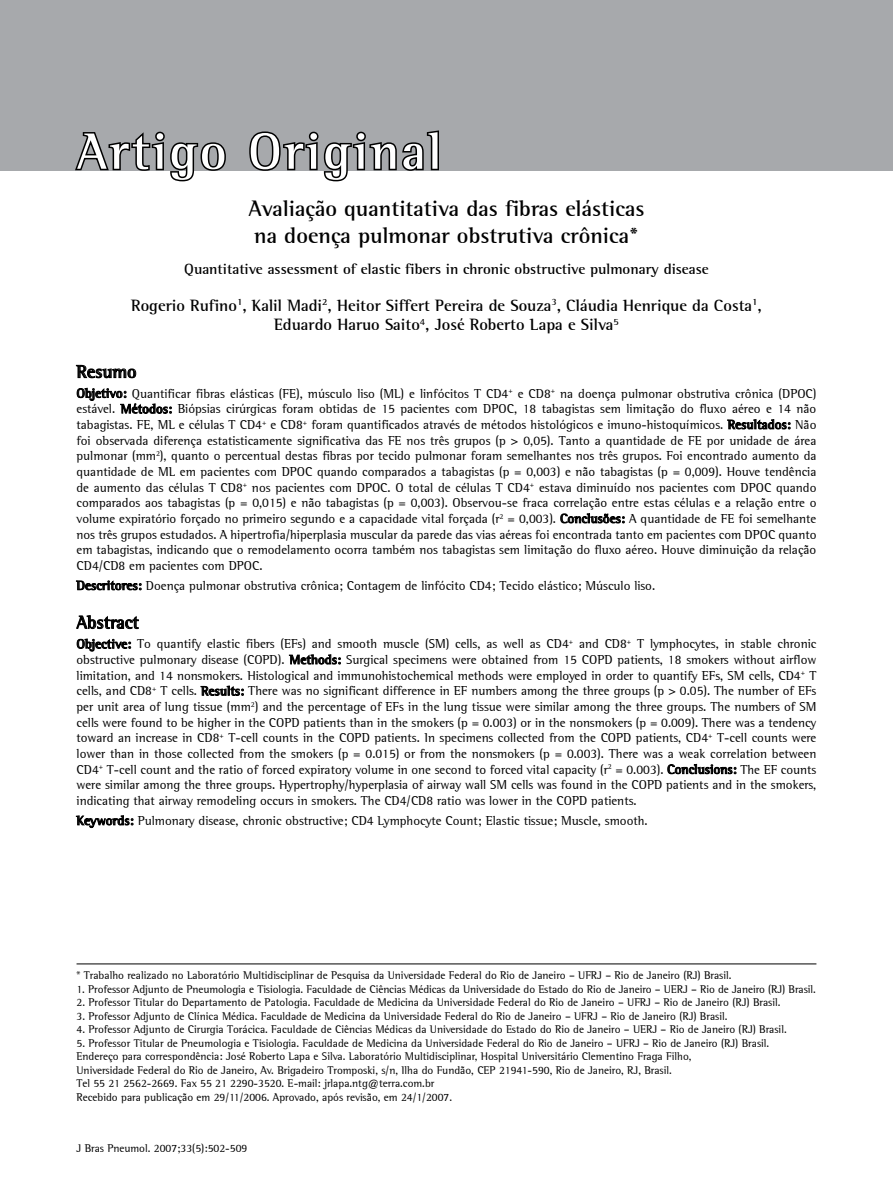
<style>
.page{position:relative;width:893px;height:1191px;background:#fff}
.page>*{position:absolute;margin:0;border:0;box-sizing:border-box;transform-origin:0 0}
.t1{font:700 51.75px "Libre Semi Serif S Si";letter-spacing:.05em;color:#fff}
.t2{font:700 22.5px/27px "Libre Semi Serif S Si";color:#000}
.t3{font:700 18px "Libre Semi Serif S Si";color:#000}
.t4{font:700 16.5px/19.8px "Libre Semi Serif S Si";color:#000;text-align:center}
.t5{font:700 15px "Libre Semi Serif S Si";color:#000}
.t6{font:13.05px/15.6px "Libre Semi Serif S Si";color:#000;text-align:justify}
.t7{font:11.25px/13.5px "Libre Semi Serif S Si";color:#000}
.s1{font-weight:700}
</style>
<div class="page">
<div style="left:0;top:0;width:893px;height:170px;background:#a7a9ac"></div>
<svg style="left:73px;top:131px;width:155px;height:51px"></svg>
<svg style="left:247px;top:130px;width:193px;height:52px"></svg>
<hr style="left:77px;top:963px;width:739px;height:1px;background:#000">
<svg style="left:76px;top:365px;width:60px;height:13px"></svg>
<svg style="left:77px;top:388px;width:95px;height:25px"></svg>
<svg style="left:727px;top:419px;width:63px;height:10px"></svg>
<svg style="left:561px;top:513px;width:63px;height:10px"></svg>
<svg style="left:76px;top:580px;width:65px;height:10px"></svg>
<svg style="left:76px;top:615px;width:63px;height:14px"></svg>
<svg style="left:77px;top:639px;width:54px;height:12px"></svg>
<svg style="left:289px;top:654px;width:52px;height:10px"></svg>
<svg style="left:201px;top:686px;width:43px;height:9px"></svg>
<svg style="left:668px;top:764px;width:68px;height:10px"></svg>
<svg style="left:76px;top:815px;width:57px;height:12px"></svg>
<h1 class="t1" style="left:77px;top:120px;width:367px">Artigo Original</h1>
<h2 class="t2" style="left:248px;top:195px;width:398px">Avaliação quantitativa das fibras elásticas na doença pulmonar obstrutiva crônica*</h2>
<p class="t5" style="left:184px;top:260px;width:526px">Quantitative assessment of elastic fibers in chronic obstructive pulmonary disease</p>
<p class="t4" style="left:131px;top:295px;width:632px">Rogerio Rufino<sup>1</sup>, Kalil Madi<sup>2</sup>, Heitor Siffert Pereira de Souza<sup>3</sup>, Cláudia Henrique da Costa<sup>1</sup>,<br>Eduardo Haruo Saito<sup>4</sup>, José Roberto Lapa e Silva<sup>5</sup></p>
<h3 class="t3" style="left:77px;top:360px;width:62px">Resumo</h3>
<p class="t6" style="left:77px;top:385px;width:741px"><span class="s1">Objetivo:</span> Quantificar fibras elásticas (FE), músculo liso (ML) e linfócitos T CD4<sup>+</sup> e CD8<sup>+</sup> na doença pulmonar obstrutiva crônica (DPOC) estável. <span class="s1">Métodos:</span> Biópsias cirúrgicas foram obtidas de 15 pacientes com DPOC, 18 tabagistas sem limitação do fluxo aéreo e 14 não tabagistas. FE, ML e células T CD4<sup>+</sup> e CD8<sup>+</sup> foram quantificados através de métodos histológicos e imuno-histoquímicos. <span class="s1">Resultados:</span> Não foi observada diferença estatisticamente significativa das FE nos três grupos (p &gt; 0,05). Tanto a quantidade de FE por unidade de área pulmonar (mm<sup>2</sup>), quanto o percentual destas fibras por tecido pulmonar foram semelhantes nos três grupos. Foi encontrado aumento da quantidade de ML em pacientes com DPOC quando comparados a tabagistas (p = 0,003) e não tabagistas (p = 0,009). Houve tendência de aumento das células T CD8<sup>+</sup> nos pacientes com DPOC. O total de células T CD4<sup>+</sup> estava diminuído nos pacientes com DPOC quando comparados aos tabagistas (p = 0,015) e não tabagistas (p = 0,003). Observou-se fraca correlação entre estas células e a relação entre o volume expiratório forçado no primeiro segundo e a capacidade vital forçada (r<sup>2</sup> = 0,003). <span class="s1">Conclusões:</span> A quantidade de FE foi semelhante nos três grupos estudados. A hipertrofia/hiperplasia muscular da parede das vias aéreas foi encontrada tanto em pacientes com DPOC quanto em tabagistas, indicando que o remodelamento ocorra também nos tabagistas sem limitação do fluxo aéreo. Houve diminuição da relação CD4/CD8 em pacientes com DPOC.</p>
<p class="t6" style="left:77px;top:577px;width:580px"><span class="s1">Descritores:</span> Doença pulmonar obstrutiva crônica; Contagem de linfócito CD4; Tecido elástico; Músculo liso.</p>
<h3 class="t3" style="left:77px;top:611px;width:64px">Abstract</h3>
<p class="t6" style="left:77px;top:636px;width:741px"><span class="s1">Objective:</span> To quantify elastic fibers (EFs) and smooth muscle (SM) cells, as well as CD4<sup>+</sup> and CD8<sup>+</sup> T lymphocytes, in stable chronic obstructive pulmonary disease (COPD). <span class="s1">Methods:</span> Surgical specimens were obtained from 15 COPD patients, 18 smokers without airflow limitation, and 14 nonsmokers. Histological and immunohistochemical methods were employed in order to quantify EFs, SM cells, CD4<sup>+</sup> T cells, and CD8<sup>+</sup> T cells. <span class="s1">Results:</span> There was no significant difference in EF numbers among the three groups (p &gt; 0.05). The number of EFs per unit area of lung tissue (mm<sup>2</sup>) and the percentage of EFs in the lung tissue were similar among the three groups. The numbers of SM cells were found to be higher in the COPD patients than in the smokers (p = 0.003) or in the nonsmokers (p = 0.009). There was a tendency toward an increase in CD8<sup>+</sup> T-cell counts in the COPD patients. In specimens collected from the COPD patients, CD4<sup>+</sup> T-cell counts were lower than in those collected from the smokers (p = 0.015) or from the nonsmokers (p = 0.003). There was a weak correlation between CD4<sup>+</sup> T-cell count and the ratio of forced expiratory volume in one second to forced vital capacity (r<sup>2</sup> = 0.003). <span class="s1">Conclusions:</span> The EF counts were similar among the three groups. Hypertrophy/hyperplasia of airway wall SM cells was found in the COPD patients and in the smokers, indicating that airway remodeling occurs in smokers. The CD4/CD8 ratio was lower in the COPD patients.</p>
<p class="t6" style="left:77px;top:812px;width:573px"><span class="s1">Keywords:</span> Pulmonary disease, chronic obstructive; CD4 Lymphocyte Count; Elastic tissue; Muscle, smooth.</p>
<p class="t7" style="left:77px;top:968px;width:656px">* Trabalho realizado no Laboratório Multidisciplinar de Pesquisa da Universidade Federal do Rio de Janeiro – UFRJ – Rio de Janeiro (RJ) Brasil.</p>
<p class="t7" style="left:77px;top:982px;width:741px">1. Professor Adjunto de Pneumologia e Tisiologia. Faculdade de Ciências Médicas da Universidade do Estado do Rio de Janeiro – UERJ – Rio de Janeiro (RJ) Brasil.</p>
<p class="t7" style="left:77px;top:995px;width:705px">2. Professor Titular do Departamento de Patologia. Faculdade de Medicina da Universidade Federal do Rio de Janeiro – UFRJ – Rio de Janeiro (RJ) Brasil.</p>
<p class="t7" style="left:77px;top:1009px;width:652px">3. Professor Adjunto de Clínica Médica. Faculdade de Medicina da Universidade Federal do Rio de Janeiro – UFRJ – Rio de Janeiro (RJ) Brasil.</p>
<p class="t7" style="left:77px;top:1022px;width:712px">4. Professor Adjunto de Cirurgia Torácica. Faculdade de Ciências Médicas da Universidade do Estado do Rio de Janeiro – UERJ – Rio de Janeiro (RJ) Brasil.</p>
<p class="t7" style="left:77px;top:1036px;width:694px">5. Professor Titular de Pneumologia e Tisiologia. Faculdade de Medicina da Universidade Federal do Rio de Janeiro – UFRJ – Rio de Janeiro (RJ) Brasil.<br>Endereço para correspondência: José Roberto Lapa e Silva. Laboratório Multidisciplinar, Hospital Universitário Clementino Fraga Filho,<br>Universidade Federal do Rio de Janeiro, Av. Brigadeiro Tromposki, s/n, Ilha do Fundão, CEP 21941-590, Rio de Janeiro, RJ, Brasil.<br>Tel 55 21 2562-2669. Fax 55 21 2290-3520. E-mail: jrlapa.ntg@terra.com.br<br>Recebido para publicação em 29/11/2006. Aprovado, após revisão, em 24/1/2007.</p>
<p class="t7" style="left:77px;top:1141px;width:172px">J Bras Pneumol. 2007;33(5):502-509</p>
</div>
